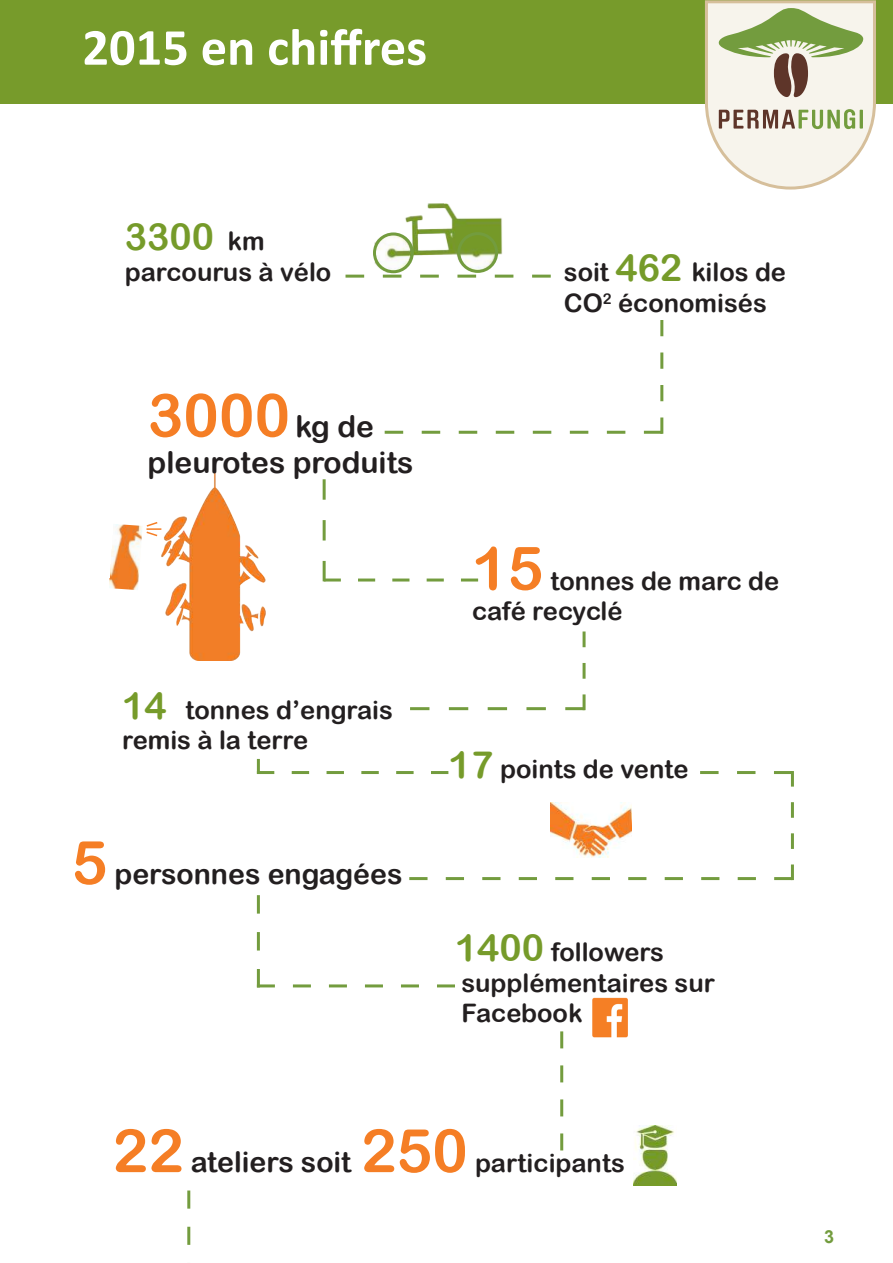
<style>
.page{position:relative;width:893px;height:1263px;background:#fff}
.page>*{position:absolute;margin:0;border:0;box-sizing:border-box;transform-origin:0 0}
.t1{font:60px "Arial Rounded MT Bold";color:#f57e25}
.t2{font:700 52.5px "Calibri";color:#fff}
.t3{font:37.5px "Arial Rounded MT Bold";color:#769b2a}
.t4{font:30px "Arial Rounded MT Bold";color:#231f20}
.t5{font:28.5px "Arial Rounded MT Bold";color:#231f20}
.t6{font:25.5px/30.6px "Arial Rounded MT Bold";color:#231f20}
.t7{font:700 18px "Arial";color:#739c3e}
.s1{font-size:25.5px;color:#231f20}
.s2{font-size:30px;color:#231f20}
.s3{font-size:37.5px;color:#769b2a}
.s4{font-size:60px;color:#f57e25}
</style>
<div class="page">
<img style="left:161px;top:469px;width:105px;height:191px">
<img style="left:633px;top:1126px;width:44px;height:59px">
<img style="left:592px;top:997px;width:36px;height:41px">
<img style="left:109px;top:524px;width:33px;height:66px">
<svg style="left:146px;top:522px;width:15px;height:15px"></svg>
<div style="left:0;top:0;width:893px;height:104px;background:#779b2b"></div>
<svg style="left:705px;top:0;width:171px;height:190px"></svg>
<svg style="left:187px;top:1190px;width:3px;height:55px"></svg>
<svg style="left:345px;top:275px;width:206px;height:3px"></svg>
<svg style="left:385px;top:320px;width:278px;height:114px"></svg>
<svg style="left:410px;top:631px;width:176px;height:79px"></svg>
<hr style="left:257px;top:759px;width:3px;height:15px;background:#739c3e">
<svg style="left:560px;top:1031px;width:3px;height:119px"></svg>
<svg style="left:323px;top:479px;width:155px;height:102px"></svg>
<svg style="left:257px;top:895px;width:198px;height:92px"></svg>
<svg style="left:260px;top:771px;width:534px;height:109px"></svg>
<img style="left:374px;top:203px;width:129px;height:70px">
<div style="left:373px;top:232px;width:41px;height:41px;border:3px solid #739c3e;border-radius:50%"></div>
<div style="left:457px;top:232px;width:41px;height:41px;border:3px solid #739c3e;border-radius:50%"></div>
<h2 class="t2" style="left:82px;top:14px;width:346px">2015 en chiffres</h2>
<h3 class="t3" style="left:125px;top:215px;width:141px">3300 <span class="s1">km</span></h3>
<p class="t6" style="left:125px;top:256px;width:208px">parcourus à vélo</p>
<h1 class="t1" style="left:148px;top:380px;width:228px">3000 <span class="s2">kg de</span></h1>
<p class="t4" style="left:148px;top:444px;width:267px">pleurotes produits</p>
<p class="t6" style="left:122px;top:694px;width:272px"><span class="s3">14</span> tonnes d’engrais remis à la terre</p>
<p class="t5" style="left:72px;top:857px;width:332px"><span class="s4">5</span> personnes engagées</p>
<p class="t6" style="left:564px;top:257px;width:224px">soit <span class="s3">462</span> kilos de<br>CO<sup>2</sup> économisés</p>
<h1 class="t1" style="left:472px;top:533px;width:73px">15</h1>
<p class="t6" style="left:472px;top:565px;width:309px;text-indent:78px">tonnes de marc de café recyclé</p>
<p class="t6" style="left:448px;top:753px;width:242px"><span class="s3">17</span> points de vente</p>
<p class="t6" style="left:455px;top:936px;width:262px"><span class="s3">1400</span> followers supplémentaires sur<br>Facebook</p>
<p class="t5" style="left:112px;top:1145px;width:240px"><span class="s4">22</span> ateliers soit</p>
<h1 class="t1" style="left:361px;top:1115px;width:108px">250</h1>
<p class="t6" style="left:475px;top:1147px;width:151px">participants</p>
<p class="t7" style="left:824px;top:1224px;width:12px">3</p>
</div>
